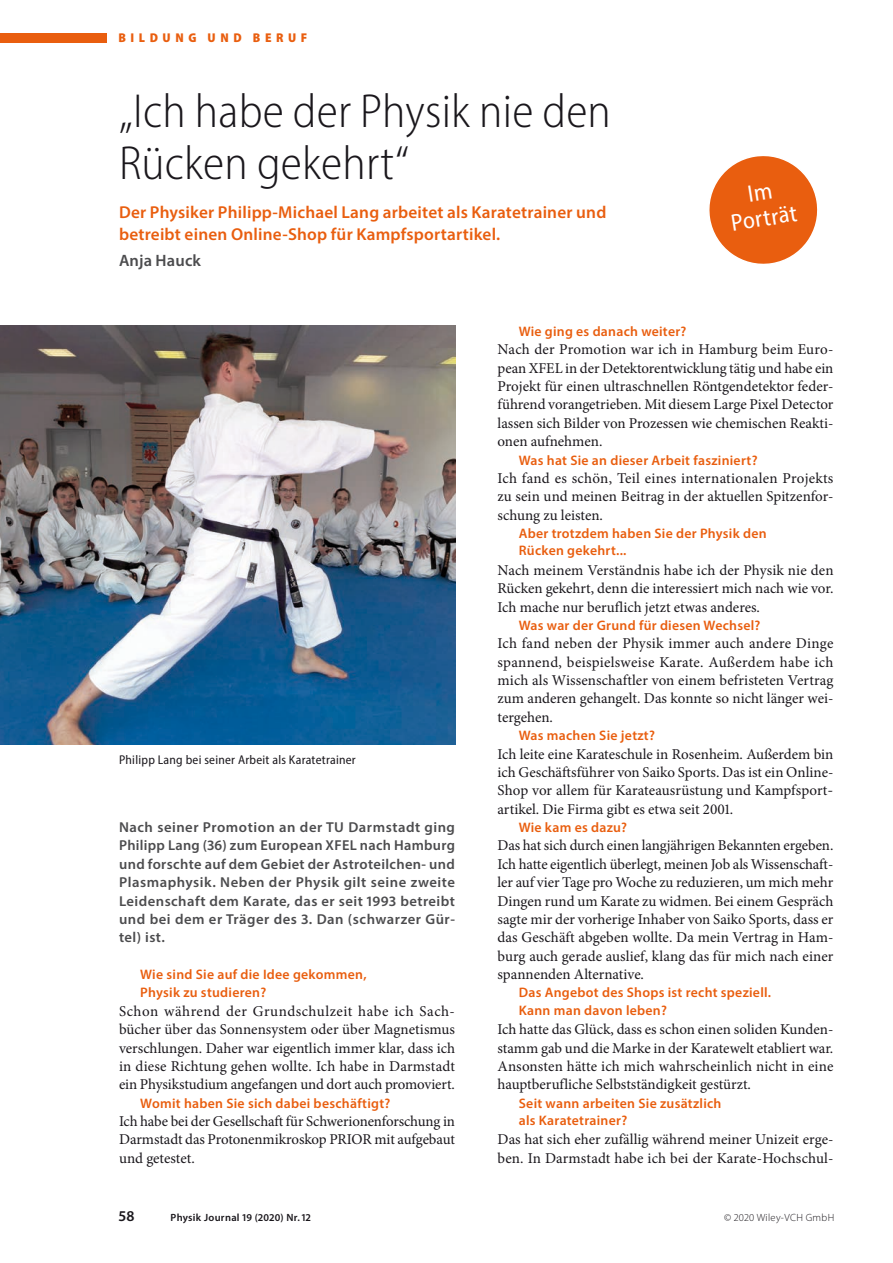
<style>
.page{position:relative;width:893px;height:1263px;background:#fff}
.page>*{position:absolute;margin:0;border:0;box-sizing:border-box;transform-origin:0 0}
.t1{font:300 semi-condensed 48px/52.5px "Myriad Pro";letter-spacing:.005em;color:#1a171c}
.t2{font:semi-condensed 24px/26px "Myriad Pro";color:#fff;text-align:center}
.t3{font:600 17.25px/21.8px "Myriad Pro";letter-spacing:.01em;color:#e95e0f}
.t4{font:600 16.5px "Myriad Pro";letter-spacing:.01em;color:#4c4c4e}
.t5{font:15px/18.3px "Minion Pro";color:#1a171c;text-align:justify}
.t6{font:600 15px "Myriad Pro";color:#1a171c}
.t7{font:600 14.4px/18.3px "Myriad Pro";letter-spacing:.035em;color:#4c4c4e;text-align:justify}
.t8{font:600 13.8px/17.1px "Myriad Pro";letter-spacing:.02em;color:#e95e0f}
.t9{font:semi-condensed 12.75px "Myriad Pro";letter-spacing:.02em;color:#1a171c}
.t10{font:900 semi-condensed 12.75px "Myriad Pro";letter-spacing:.36em;color:#e95e0f}
.t11{font:600 10.5px "Myriad Pro";letter-spacing:.03em;color:#1a171c}
.t12{font:300 10.5px "Myriad Pro";letter-spacing:.03em;color:#1a171c}
</style>
<div class="page">
<div style="left:0;top:33px;width:106px;height:9px;background:#e95e0f"></div>
<svg style="left:709px;top:156px;width:109px;height:108px"></svg>
<img style="left:0;top:325px;width:455px;height:420px">
<p class="t10" style="left:118px;top:30px;width:190px">BILDUNG UND BERUF</p>
<h1 class="t1" style="left:119px;top:84px;width:493px">„Ich habe der Physik nie den<br>Rücken gekehrt“</h1>
<p class="t3" style="left:119px;top:201px;width:489px">Der Physiker Philipp-Michael Lang arbeitet als Karatetrainer und betreibt einen Online-Shop für Kampfsportartikel.</p>
<p class="t4" style="left:119px;top:250px;width:83px">Anja Hauck</p>
<h2 class="t2" style="left:725px;top:184px;width:68px;rotate:-9deg">Im<br>Porträt</h2>
<p class="t9" style="left:119px;top:752px;width:238px">Philipp Lang bei seiner Arbeit als Karatetrainer</p>
<p class="t7" style="left:119px;top:818px;width:338px">Nach seiner Promotion an der TU Darmstadt ging Philipp Lang (36) zum European XFEL nach Hamburg und forschte auf dem Gebiet der Astroteilchen- und Plasmaphysik. Neben der Physik gilt seine zweite Leidenschaft dem Karate, das er seit 1993 betreibt und bei dem er Träger des 3. Dan (schwarzer Gür&shy;tel) ist.</p>
<p class="t8" style="left:140px;top:965px;width:228px;line-height:18.5px">Wie sind Sie auf die Idee gekommen,<br>Physik zu studieren?</p>
<p class="t5" style="left:119px;top:1002px;width:338px">Schon während der Grundschulzeit habe ich Sach&shy;bücher über das Sonnensystem oder über Magnetismus verschlun gen. Daher war eigentlich immer klar, dass ich in diese Richtung gehen wollte. Ich habe in Darmstadt ein Physikstudium angefangen und dort auch promoviert.</p>
<p class="t8" style="left:140px;top:1094px;width:252px">Womit haben Sie sich dabei beschäftigt?</p>
<p class="t5" style="left:119px;top:1112px;width:337px">Ich habe bei der Gesellschaft für Schwerionenforschung in Darmstadt das Protonenmikroskop PRIOR mit aufgebaut und getestet.</p>
<p class="t8" style="left:519px;top:322px;width:169px">Wie ging es danach weiter?</p>
<p class="t5" style="left:497px;top:340px;width:337px">Nach der Promotion war ich in Hamburg beim Euro&shy;pean XFEL in der Detektorentwicklung tätig und habe ein Projekt für einen ultraschnellen Röntgendetektor feder&shy;führend vorangetrieben. Mit diesem Large Pixel Detector lassen sich Bilder von Prozessen wie chemischen Reakti&shy;onen aufnehmen.</p>
<p class="t8" style="left:519px;top:451px;width:240px">Was hat Sie an dieser Arbeit fasziniert?</p>
<p class="t5" style="left:497px;top:469px;width:337px">Ich fand es schön, Teil eines internationalen Projekts zu sein und meinen Beitrag in der aktuellen Spitzenfor&shy;schung zu leisten.</p>
<p class="t8" style="left:519px;top:524px;width:249px">Aber trotzdem haben Sie der Physik den<br>Rücken gekehrt...</p>
<p class="t5" style="left:497px;top:561px;width:337px">Nach meinem Verständnis habe ich der Physik nie den Rücken gekehrt, denn die interessiert mich nach wie vor.<br>Ich mache nur beruflich jetzt etwas anderes.</p>
<p class="t8" style="left:519px;top:616px;width:243px">Was war der Grund für diesen Wechsel?</p>
<p class="t5" style="left:497px;top:634px;width:337px">Ich fand neben der Physik immer auch andere Dinge spannend, beispielsweise Karate. Außerdem habe ich mich als Wissenschaftler von einem befristeten Vertrag zum anderen gehangelt. Das konnte so nicht länger wei&shy;tergehen.</p>
<p class="t8" style="left:519px;top:727px;width:138px">Was machen Sie jetzt?</p>
<p class="t5" style="left:497px;top:745px;width:337px">Ich leite eine Karateschule in Rosenheim. Außerdem bin ich Geschäftsführer von Saiko Sports. Das ist ein Online-Shop vor allem für Karateausrüstung und Kampfsport&shy;artikel. Die Firma gibt es etwa seit 2001.</p>
<p class="t8" style="left:519px;top:818px;width:110px">Wie kam es dazu?</p>
<p class="t5" style="left:497px;top:836px;width:337px">Das hat sich durch einen langjährigen Bekannten ergeben.<br>Ich hatte eigentlich überlegt, meinen Job als Wissenschaft&shy;ler auf vier Tage pro Woche zu reduzieren, um mich mehr Dingen rund um Karate zu widmen. Bei einem Gespräch sagte mir der vorherige Inhaber von Saiko Sports, dass er das Geschäft abgeben wollte. Da mein Vertrag in Ham&shy;burg auch gerade auslief, klang das für mich nach einer spannenden Alternative.</p>
<p class="t8" style="left:519px;top:984px;width:254px">Das Angebot des Shops ist recht speziell.<br>Kann man davon leben?</p>
<p class="t5" style="left:497px;top:1020px;width:337px">Ich hatte das Glück, dass es schon einen soliden Kunden&shy;stamm gab und die Marke in der Karatewelt etabliert war.<br>Ansonsten hätte ich mich wahrscheinlich nicht in eine hauptberufliche Selbstständigkeit gestürzt.</p>
<p class="t8" style="left:519px;top:1094px;width:204px">Seit wann arbeiten Sie zusätzlich als Karatetrainer?</p>
<p class="t5" style="left:497px;top:1130px;width:337px">Das hat sich eher zufällig während meiner Unizeit erge&shy;ben. In Darmstadt habe ich bei der Karate-Hochschul-</p>
<p class="t6" style="left:119px;top:1206px;width:17px">58</p>
<p class="t11" style="left:171px;top:1211px;width:142px">Physik Journal 19 (2020) Nr. 12</p>
<p class="t12" style="left:724px;top:1211px;width:111px">© 2020 Wiley-VCH GmbH</p>
</div>
